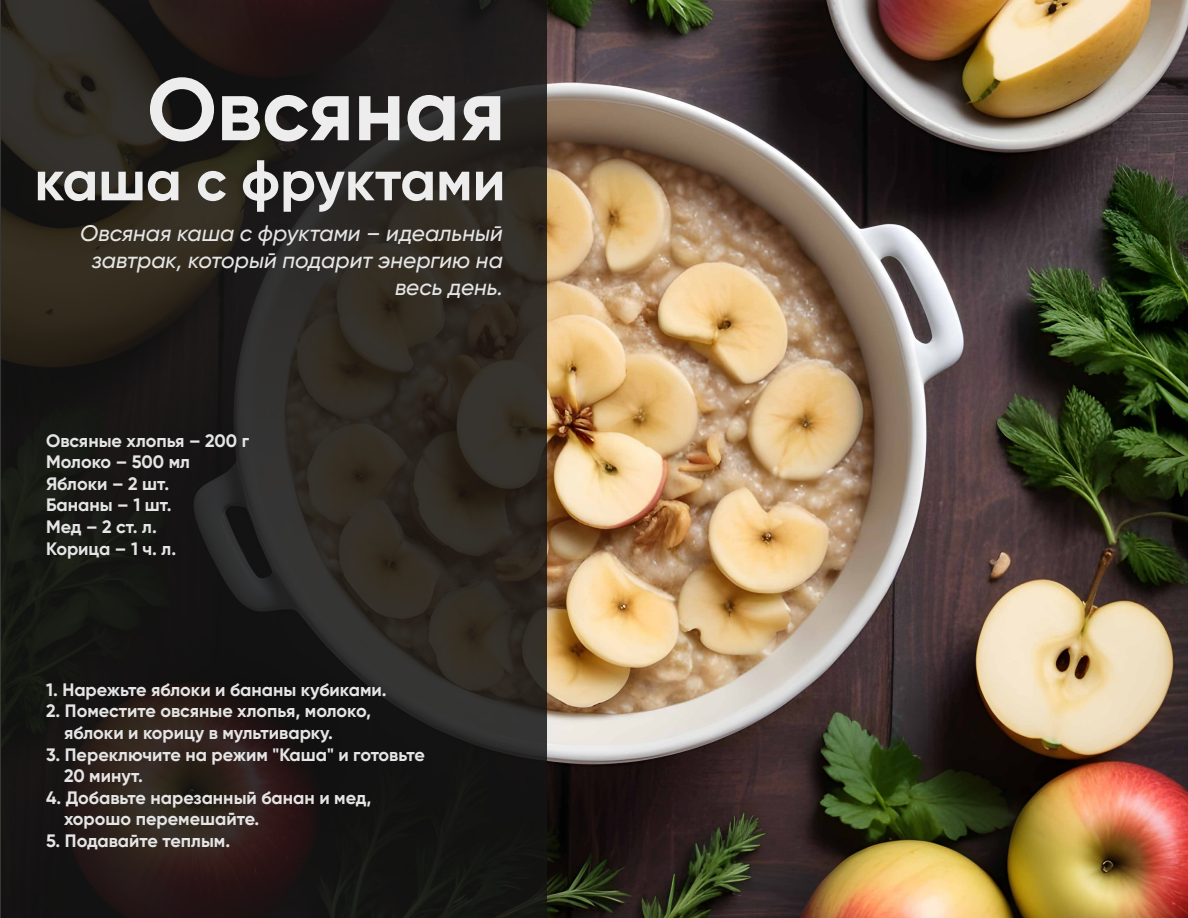
<style>
.page{position:relative;width:1188px;height:918px;background:#fff}
.page>*{position:absolute;margin:0;border:0;box-sizing:border-box;transform-origin:0 0}
.t1{font:700 88.2px "Gilroy";color:#ededed}
.t2{font:700 57.15px "Gilroy";color:#ededed}
.t3{font:italic 500 22.5px/27px "Gilroy";color:#e5e5e5;text-align:right}
.t4{font:700 18px/21.6px "Gilroy";color:#e5e5e5}
</style>
<div class="page">
<img style="left:546px;top:0;width:642px;height:918px">
<svg style="left:0;top:0;width:546px;height:918px;background:#24201c"></svg>
<h1 class="t1" style="left:147px;top:54px;width:360px">Овсяная</h1>
<h2 class="t2" style="left:34px;top:145px;width:473px">каша с фруктами</h2>
<p class="t3" style="left:80px;top:220px;width:424px">Овсяная каша с фруктами – идеальный завтрак, который подарит энергию на весь день.</p>
<p class="t4" style="left:46px;top:429px;width:205px">Овсяные хлопья – 200 г<br>Молоко – 500 мл<br>Яблоки – 2 шт.<br>Бананы – 1 шт.<br>Мед – 2 ст. л.<br>Корица – 1 ч. л.</p>
<p class="t4" style="left:46px;top:679px;width:342px">1. Нарежьте яблоки и бананы кубиками.</p>
<p class="t4" style="left:64px;top:700px;width:309px;text-indent:-18px">2. Поместите овсяные хлопья, молоко, яблоки и корицу в мультиварку.</p>
<p class="t4" style="left:64px;top:743px;width:362px;text-indent:-18px">3. Переключите на режим "Каша" и готовьте<br>20 минут.</p>
<p class="t4" style="left:64px;top:787px;width:309px;text-indent:-18px">4. Добавьте нарезанный банан и мед, хорошо перемешайте.</p>
<p class="t4" style="left:46px;top:830px;width:186px">5. Подавайте теплым.</p>
</div>
